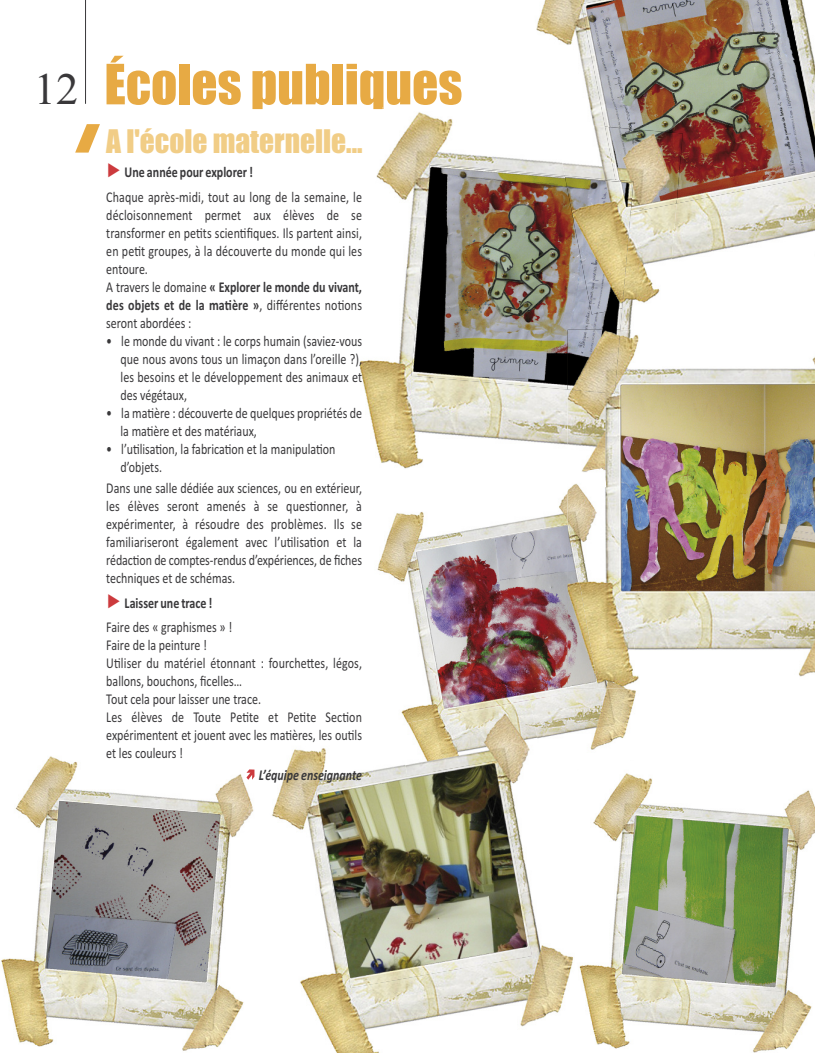
<style>
.page{position:relative;width:815px;height:1053px;background:#fff}
.page>*{position:absolute;margin:0;border:0;box-sizing:border-box;transform-origin:0 0}
.t1{font:51.25px "Impact";color:#e7aa44}
.t2{font:30px "Impact";color:#f1cd86}
.t3{font:15px/18px "Calibri";color:#39383a;scale:.8 1}
.t4{font:italic 700 15px "Calibri";color:#39383a;scale:.8 1}
.s1{font-family:"Times New Roman";font-size:45px;color:#39383a}
.s2{font-family:"Arial";font-size:20px;color:#cc3a3d}
.s3{font-weight:700}
</style>
<div class="page">
<svg style="left:75px;top:124px;width:25px;height:29px"></svg>
<hr style="left:85px;top:0;width:1px;height:104px;background:#39383a">
<img style="left:622px;top:314px;width:10px;height:16px">
<img style="left:360px;top:107px;width:208px;height:362px">
<img style="left:430px;top:163px;width:100px;height:2px">
<img style="left:411px;top:165px;width:211px;height:224px">
<img style="left:530px;top:0;width:285px;height:299px">
<img style="left:581px;top:0;width:234px;height:203px">
<img style="left:633px;top:212px;width:44px;height:91px">
<img style="left:554px;top:122px;width:61px;height:58px">
<img style="left:605px;top:127px;width:78px;height:85px">
<img style="left:565px;top:175px;width:68px;height:2px">
<img style="left:565px;top:177px;width:68px;height:137px">
<img style="left:377px;top:491px;width:259px;height:259px">
<img style="left:413px;top:525px;width:181px;height:190px">
<img style="left:642px;top:357px;width:173px;height:320px">
<img style="left:568px;top:330px;width:98px;height:158px">
<img style="left:568px;top:330px;width:52px;height:64px">
<img style="left:568px;top:483px;width:74px;height:205px">
<img style="left:568px;top:525px;width:30px;height:163px">
<img style="left:568px;top:468px;width:38px;height:19px">
<img style="left:272px;top:724px;width:303px;height:328px">
<img style="left:398px;top:701px;width:146px;height:82px">
<img style="left:1px;top:756px;width:254px;height:295px">
<img style="left:567px;top:763px;width:248px;height:289px">
<img style="left:592px;top:763px;width:23px;height:4px">
<img style="left:569px;top:954px;width:19px;height:74px">
<svg style="left:246px;top:769px;width:8px;height:10px"></svg>
<h1 class="t1" style="left:34px;top:57px;width:430px"><span class="s1">12</span> Écoles publiques</h1>
<h2 class="t2" style="left:106px;top:125px;width:258px">A l'école maternelle...</h2>
<p class="t3" style="left:106px;top:160px;width:321px;line-height:24.2px"><span class="s2">►</span> <span class="s3">Une année pour explorer !<br></span>Chaque après-midi, tout au long de la semaine, le</p>
<p class="t3" style="left:106px;top:205px;width:321px">décloisonnement permet aux élèves de se transformer en petits scientifiques. Ils partent ainsi, en petit groupes, à la découverte du monde qui les entoure.<br>A travers le domaine <span class="s3">« Explorer le monde du vivant, des objets et de la matière »</span>, différentes notions seront abordées :</p>
<p class="t3" style="left:120px;top:331px;width:304px;text-align:justify;text-indent:-14px">• le monde du vivant : le corps humain (saviez-vous que nous avons tous un limaçon dans l’oreille ?), les besoins et le développement des animaux et des végétaux,</p>
<p class="t3" style="left:120px;top:403px;width:303px;text-indent:-14px">• la matière : découverte de quelques propriétés de la matière et des matériaux,</p>
<p class="t3" style="left:120px;top:439px;width:270px;text-indent:-14px">• l’utilisation, la fabrication et la manipulation d’objets.</p>
<p class="t3" style="left:106px;top:479px;width:321px;text-align:justify">Dans une salle dédiée aux sciences, ou en extérieur, les élèves seront amenés à se questionner, à expérimenter, à résoudre des problèmes. Ils se familiariseront également avec l’utilisation et la rédaction de comptes-rendus d’expériences, de fiches techniques et de schémas.</p>
<p class="t3" style="left:106px;top:590px;width:159px;line-height:24.2px"><span class="s2">►</span> <span class="s3">Laisser une trace !<br></span>Faire des « graphismes » !</p>
<p class="t3" style="left:106px;top:636px;width:321px">Faire de la peinture !<br>Utiliser du matériel étonnant : fourchettes, légos, ballons, bouchons, ficelles…<br>Tout cela pour laisser une trace.<br>Les élèves de Toute Petite et Petite Section expérimentent et jouent avec les matières, les outils et les couleurs !</p>
<p class="t4" style="left:259px;top:766px;width:131px">L’équipe enseignante</p>
</div>
